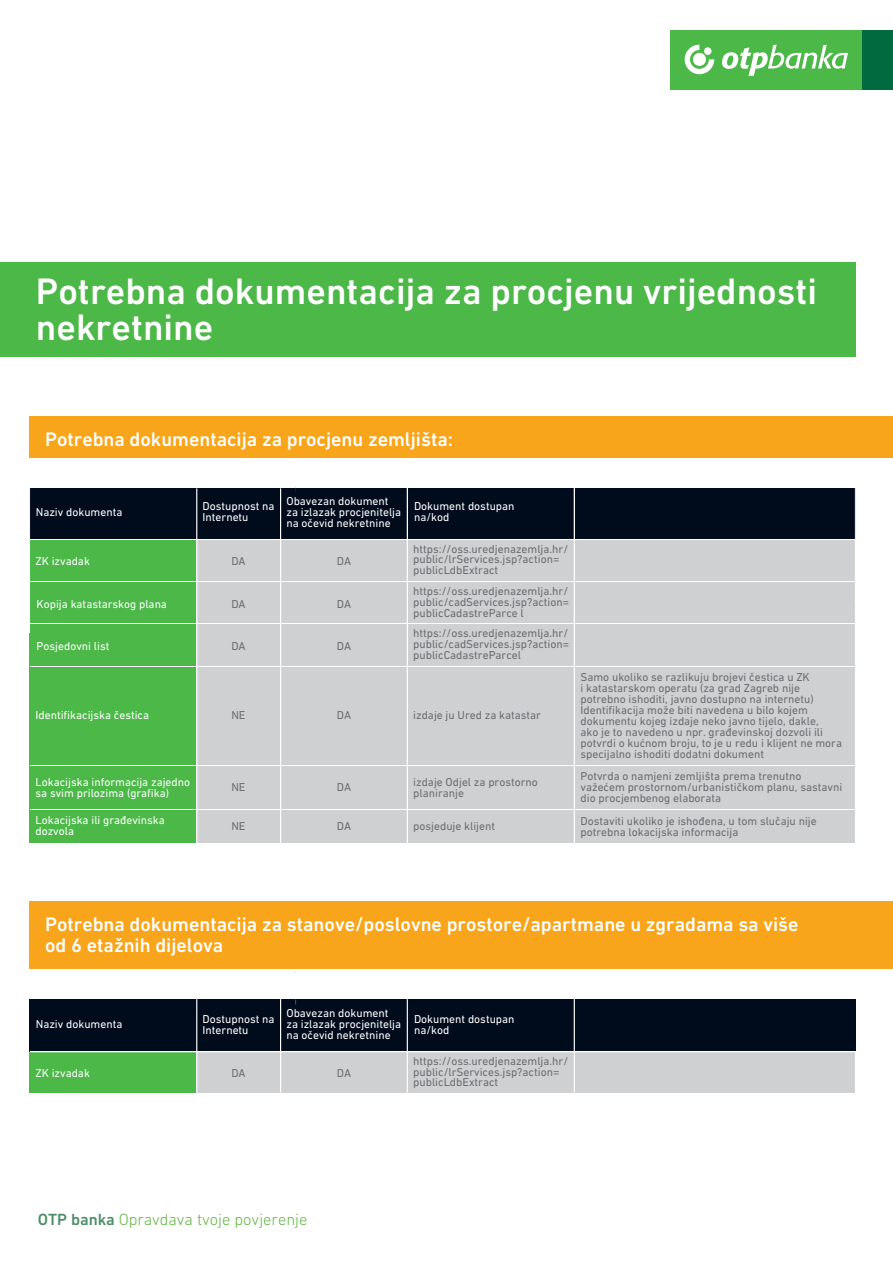
<style>
.page{position:relative;width:893px;height:1263px;background:#fff}
.page>*{position:absolute;margin:0;border:0;box-sizing:border-box;transform-origin:0 0}
.t1{font:500 37.5px/36px "DIN Next W1 G";color:#fff}
.t2{font:500 19.95px/21px "DIN Next W1 G";color:#fff}
.t3{font:300 16.5px "DIN Next W1 G";color:#63b745}
.t4{font:11.7px/10.9px "DIN Next W1 G";color:#6c6d70}
.t5{font:11.7px/10.9px "DIN Next W1 G";color:#fff}
.s1{font-weight:500;color:#4c8d68}
</style>
<div class="page">
<div style="left:196px;top:487px;width:659px;height:356px;background:#cfd0d1"></div>
<div style="left:30px;top:487px;width:166px;height:356px;background:#4cb848"></div>
<div style="left:30px;top:487px;width:826px;height:53px;background:#000b1c"></div>
<hr style="left:28px;top:487px;width:827px;height:1px;background:#fff">
<hr style="left:30px;top:539px;width:825px;height:1px;background:#fff">
<hr style="left:30px;top:581px;width:825px;height:1px;background:#fff">
<hr style="left:30px;top:623px;width:825px;height:1px;background:#fff">
<hr style="left:30px;top:666px;width:825px;height:1px;background:#fff">
<hr style="left:30px;top:765px;width:825px;height:1px;background:#fff">
<hr style="left:30px;top:809px;width:825px;height:1px;background:#fff">
<hr style="left:196px;top:488px;width:1px;height:356px;background:#fff">
<hr style="left:280px;top:488px;width:1px;height:356px;background:#fff">
<hr style="left:407px;top:488px;width:1px;height:356px;background:#fff">
<hr style="left:574px;top:488px;width:1px;height:356px;background:#fff">
<hr style="left:855px;top:412px;width:1px;height:192px;background:#fff">
<div style="left:29px;top:416px;width:864px;height:42px;background:#f9a51b"></div>
<div style="left:0;top:263px;width:855px;height:94px;background:#4cb848"></div>
<div style="left:670px;top:30px;width:192px;height:59px;background:#4cb848"></div>
<div style="left:862px;top:30px;width:31px;height:59px;background:#006b3f"></div>
<svg style="left:722px;top:45px;width:126px;height:31px"></svg>
<svg style="left:685px;top:45px;width:29px;height:29px"></svg>
<div style="left:693px;top:53px;width:13px;height:13px;background:#fff;border-radius:50%"></div>
<div style="left:704px;top:47px;width:7px;height:8px;background:#fff;border-radius:50%"></div>
<div style="left:29px;top:901px;width:864px;height:67px;background:#f9a51b"></div>
<div style="left:196px;top:999px;width:659px;height:94px;background:#cfd0d1"></div>
<div style="left:30px;top:999px;width:166px;height:94px;background:#4cb848"></div>
<div style="left:30px;top:999px;width:826px;height:53px;background:#000b1c"></div>
<hr style="left:30px;top:1051px;width:825px;height:1px;background:#fff">
<hr style="left:196px;top:999px;width:1px;height:93px;background:#fff">
<hr style="left:280px;top:999px;width:1px;height:93px;background:#fff">
<hr style="left:407px;top:999px;width:1px;height:93px;background:#fff">
<hr style="left:574px;top:999px;width:1px;height:93px;background:#fff">
<h1 class="t1" style="left:36px;top:273px;width:783px">Potrebna dokumentacija za procjenu vrijednosti nekretnine</h1>
<h2 class="t2" style="left:45px;top:429px;width:409px">Potrebna dokumentacija za procjenu zemljišta:</h2>
<p class="t5" style="left:36px;top:507px;width:88px">Naziv dokumenta</p>
<p class="t5" style="left:203px;top:501px;width:74px">Dostupnost na<br>Internetu</p>
<p class="t5" style="left:286px;top:495px;width:116px">Obavezan dokument za izlazak procjenitelja na očevid nekretnine</p>
<p class="t5" style="left:414px;top:501px;width:102px">Dokument dostupan na/kod</p>
<p class="t5" style="left:36px;top:555px;width:56px">ZK izvadak</p>
<p class="t4" style="left:231px;top:555px;width:16px">DA</p>
<p class="t4" style="left:337px;top:555px;width:16px">DA</p>
<p class="t4" style="left:413px;top:543px;width:156px">https://oss.uredjenazemlja.hr/ public/lrServices.jsp?action= publicLdbExtract</p>
<p class="t5" style="left:37px;top:598px;width:132px">Kopija katastarskog plana</p>
<p class="t5" style="left:37px;top:640px;width:74px">Posjedovni list</p>
<p class="t4" style="left:231px;top:598px;width:16px">DA</p>
<p class="t4" style="left:231px;top:640px;width:16px">DA</p>
<p class="t4" style="left:337px;top:598px;width:16px">DA</p>
<p class="t4" style="left:337px;top:640px;width:16px">DA</p>
<p class="t4" style="left:413px;top:585px;width:157px;text-align:justify">https://oss.uredjenazemlja.hr/ public/cadServices.jsp?action= publicCadastreParce l</p>
<p class="t4" style="left:413px;top:627px;width:157px;text-align:justify">https://oss.uredjenazemlja.hr/ public/cadServices.jsp?action= publicCadastreParcel</p>
<p class="t5" style="left:36px;top:710px;width:115px">Identifikacijska čestica</p>
<p class="t4" style="left:231px;top:710px;width:16px">NE</p>
<p class="t4" style="left:337px;top:710px;width:16px">DA</p>
<p class="t4" style="left:413px;top:710px;width:129px">izdaje ju Ured za katastar</p>
<p class="t4" style="left:580px;top:672px;width:263px">Samo ukoliko se razlikuju brojevi čestica u ZK<br>i katastarskom operatu (za grad Zagreb nije potrebno ishoditi, javno dostupno na internetu)<br>Identifikacija može biti navedena u bilo kojem dokumentu kojeg izdaje neko javno tijelo, dakle,<br>ako je to navedeno u npr. građevinskoj dozvoli ili potvrdi o kućnom broju, to je u redu i klijent ne mora specijalno ishoditi dodatni dokument</p>
<p class="t5" style="left:36px;top:776px;width:156px">Lokacijska informacija zajedno sa svim prilozima (grafika)</p>
<p class="t5" style="left:36px;top:814px;width:131px">Lokacijska ili građevinska dozvola</p>
<p class="t4" style="left:231px;top:781px;width:16px">NE</p>
<p class="t4" style="left:337px;top:781px;width:16px">DA</p>
<p class="t4" style="left:231px;top:821px;width:16px">NE</p>
<p class="t4" style="left:337px;top:821px;width:16px">DA</p>
<p class="t4" style="left:413px;top:776px;width:126px">izdaje Odjel za prostorno planiranje</p>
<p class="t4" style="left:413px;top:821px;width:83px">posjeduje klijent</p>
<p class="t4" style="left:580px;top:770px;width:263px">Potvrda o namjeni zemljišta prema trenutno važećem prostornom/urbanističkom planu, sastavni dio procjembenog elaborata</p>
<p class="t4" style="left:580px;top:816px;width:238px">Dostaviti ukoliko je ishođena, u tom slučaju nije potrebna lokacijska informacija</p>
<h2 class="t2" style="left:45px;top:914px;width:755px">Potrebna dokumentacija za stanove/poslovne prostore/apartmane u zgradama sa više od 6 etažnih dijelova</h2>
<p class="t5" style="left:36px;top:1019px;width:88px">Naziv dokumenta</p>
<p class="t5" style="left:203px;top:1013px;width:74px">Dostupnost na<br>Internetu</p>
<p class="t5" style="left:286px;top:1007px;width:116px">Obavezan dokument za izlazak procjenitelja na očevid nekretnine</p>
<p class="t5" style="left:414px;top:1013px;width:102px">Dokument dostupan na/kod</p>
<p class="t4" style="left:337px;top:1067px;width:16px">DA</p>
<p class="t4" style="left:413px;top:1055px;width:156px">https://oss.uredjenazemlja.hr/ public/lrServices.jsp?action= publicLdbExtract</p>
<p class="t5" style="left:36px;top:1067px;width:56px">ZK izvadak</p>
<p class="t4" style="left:231px;top:1067px;width:16px">DA</p>
<h3 class="t3" style="left:38px;top:1209px;width:271px"><span class="s1">OTP banka</span> Opravdava tvoje povjerenje</h3>
</div>
